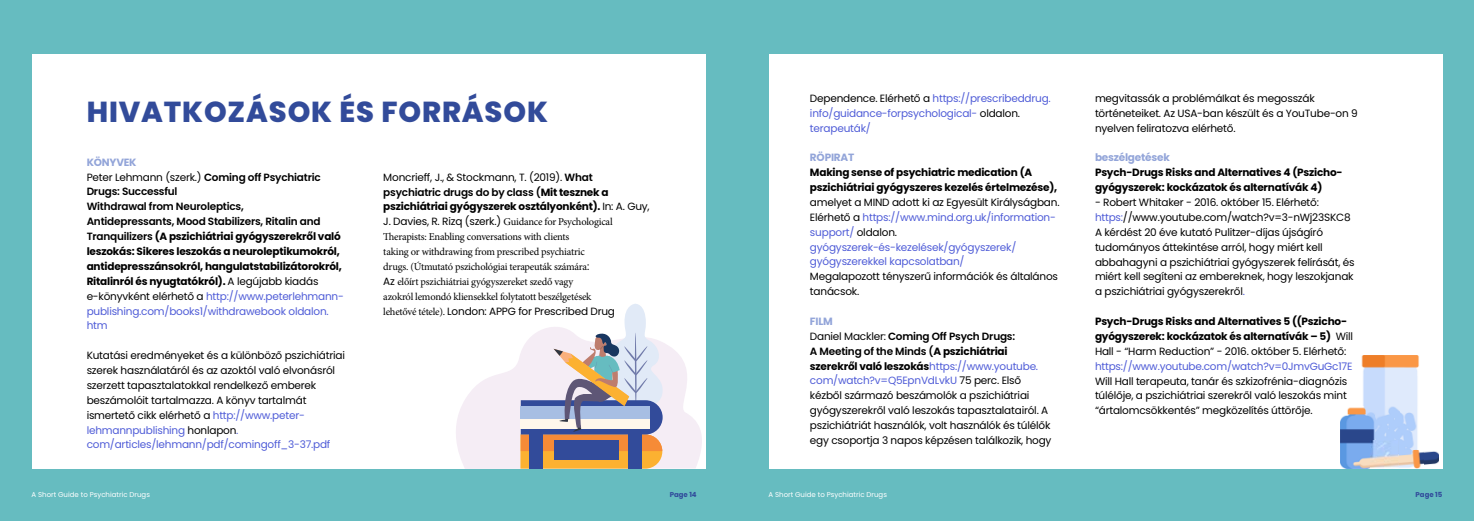
<style>
.page{position:relative;width:1474px;height:521px;background:#fff}
.page>*{position:absolute;margin:0;border:0;box-sizing:border-box;transform-origin:0 0}
.t1{font:800 28.88px "Poppins";letter-spacing:.03em;color:#324b9a}
.t2{font:10.5px/14.9px "Poppins";letter-spacing:-.02em;color:#000}
.t3{font:700 10.5px/14.9px "Poppins";letter-spacing:-.02em;color:#000}
.t4{font:10.5px/14.9px "Poppins";letter-spacing:-.02em;color:#4f5cd7}
.t5{font:10.5px/14.9px "Minion Pro";letter-spacing:-.02em;color:#000}
.t6{font:700 10.5px "Poppins";letter-spacing:-.02em;color:#93a5d9}
.t7{font:7px "Poppins";color:#fff}
.t8{font:700 7px "Poppins";color:#314b9b}
.s1{color:#93a5d9}
.s2{font-weight:400}
.s3{font-weight:600}
.s4{font-weight:400;color:#4f5cd7}
.s5{color:#4f5cd7}
.s6{font-family:"Poppins"}
.s7{font-family:"Minion Pro"}
.s8{color:#000}
.s9{font-weight:700;color:#93a5d9}
.s10{font-weight:700}
</style>
<div class="page">
<div style="left:735px;top:0;width:738px;height:521px;background:#66bcc0"></div>
<div style="left:0;top:0;width:738px;height:521px;background:#66bcc0"></div>
<div style="left:768px;top:55px;width:674px;height:414px;background:#fff"></div>
<div style="left:32px;top:55px;width:673px;height:414px;background:#fff"></div>
<svg style="left:456px;top:319px;width:250px;height:150px;fill:#f5edf5"></svg>
<svg style="left:520px;top:304px;width:142px;height:165px"></svg>
<img style="left:1340px;top:439px;width:59px;height:30px">
<img style="left:1399px;top:449px;width:25px;height:20px">
<img style="left:1424px;top:451px;width:14px;height:13px">
<img style="left:1399px;top:405px;width:19px;height:44px">
<img style="left:1340px;top:415px;width:34px;height:24px">
<img style="left:1374px;top:405px;width:25px;height:34px">
<img style="left:1347px;top:405px;width:27px;height:10px">
<img style="left:1361px;top:356px;width:58px;height:49px">
<h1 class="t1" style="left:87px;top:95px;width:463px">HIVATKOZÁSOK ÉS FORRÁSOK</h1>
<p class="t3" style="left:87px;top:155px;width:259px"><span class="s1">KÖNYVEK<br></span><span class="s2">Peter Lehmann (szerk.)</span> <span class="s3">Coming off Psychiatric Drugs: Successful<br>Withdrawal from Neuroleptics,<br>Antidepressants, Mood Stabilizers, Ritalin and Tranquilizers</span> (A pszichiátriai gyógyszerekről való leszokás: Sikeres leszokás a neuroleptikumokról, antidepresszánsokról, hangulatstabilizátorokról, Ritalinról és nyugtatókról). <span class="s2">A legújabb kiadás e-könyvként elérhető a</span> <span class="s4">http://www.peterlehmann&shy;publishing.com/books1/withdrawebook oldalon. htm</span></p>
<p class="t2" style="left:87px;top:348px;width:260px">Kutatási eredményeket és a különböző pszichiátriai szerek használatáról és az azoktól való elvonásról szerzett tapasztalatokkal rendelkező emberek beszámolóit tartalmazza. A könyv tartalmát ismertető cikk elérhető a <span class="s5">http://www.peter&shy;lehmannpublishing</span> honlapon<span class="s5">. com/articles/lehmann/pdf/comingoff_3-37.pdf</span></p>
<p class="t3" style="left:383px;top:170px;width:268px"><span class="s2">Moncrieff, J., &amp; Stockmann, T. (2019).</span> <span class="s3">What psychiatric drugs do by class (</span>Mit tesznek a pszichiátriai gyógyszerek osztályonként). <span class="s2">In: A. Guy,</span></p>
<p class="t5" style="left:383px;top:214px;width:231px"><span class="s6">J. Davies, R. Rizq (szerk.)</span> Guidance for Psychological Therapists: Enabling conversations with clients<br>taking or withdrawing from prescribed psychiatric drugs. (Útmutató pszichológiai terapeuták számára<span class="s6">:<br>Az</span> előírt pszichiátriai gyógyszereket szedő vagy<br>azokról lemondó kliensekkel folytatott beszélgetések</p>
<p class="t2" style="left:383px;top:303px;width:233px"><span class="s7">lehetővé tétele).</span> London: APPG for Prescribed Drug</p>
<p class="t4" style="left:810px;top:91px;width:242px"><span class="s8">Dependence. Elérhető a</span> https://prescribeddrug. info/guidance-forpsychological- <span class="s8">oldalon. </span>terapeuták/</p>
<p class="t6" style="left:810px;top:151px;width:46px">RÖPIRAT</p>
<p class="t3" style="left:810px;top:165px;width:249px">Making sense of psychiatric medication (A pszichiátriai gyógyszeres kezelés értelmezése),</p>
<p class="t4" style="left:810px;top:195px;width:251px"><span class="s8">amelyet a MIND adott ki az Egyesült Királyságban.<br>Elérhető a</span> https://www.mind.org.uk/information&shy;support/ <span class="s8">oldalon. </span>gyógyszerek-és-kezelések/gyógyszerek/ gyógyszerekkel kapcsolatban/</p>
<p class="t2" style="left:810px;top:269px;width:249px">Megalapozott tényszerű információk és általános tanácsok.</p>
<p class="t2" style="left:810px;top:314px;width:243px"><span class="s9">FILM<br></span>Daniel Mackler: <span class="s3">Coming Off Psych Drugs:<br>A Meeting of the Minds (</span><span class="s10">A pszichiátriai szerekről való leszokás</span><span class="s5">https://www.youtube. com/watch?v=Q5EpnVdLvkU</span> 75 perc. Első kézből származó beszámolók a pszichiátriai gyógyszerekről való leszokás tapasztalatairól. A pszichiátriát használók, volt használók és túlélők egy csoportja 3 napos képzésen találkozik, hogy</p>
<p class="t2" style="left:1094px;top:91px;width:264px">megvitassák a problémáIkat és megosszák történeteiket. Az USA-ban készült és a YouTube-on 9 nyelven feliratozva elérhető.</p>
<p class="t6" style="left:1094px;top:152px;width:76px">beszélgetések</p>
<p class="t3" style="left:1094px;top:165px;width:249px">Psych-Drugs Risks and Alternatives 4 (Pszicho&shy;gyógyszerek: kockázatok és alternatívák 4)</p>
<p class="t2" style="left:1094px;top:195px;width:261px">- Robert Whitaker - 2016. október 15. Elérhető: <span class="s5">https:</span>//www.youtube.com/watch?v=3-nWj23SKC8<br>A kérdést 20 éve kutató Pulitzer-díjas újságíró tudományos áttekintése arról, hogy miért kell abbahagyni a pszichiátriai gyógyszerek felírását, és miért kell segíteni az embereknek, hogy leszokjanak a pszichiátriai gyógyszerekről<span class="s5">.</span></p>
<p class="t3" style="left:1094px;top:314px;width:259px">Psych-Drugs Risks and Alternatives 5 ((Pszicho&shy;gyógyszerek: kockázatok és alternatívák – 5) <span class="s2">Will<br>Hall - “Harm Reduction” - 2016. október 5. Elérhető:</span></p>
<p class="t4" style="left:1094px;top:359px;width:259px">https://www.youtube.com/watch?v=0JmvGuGc17E</p>
<p class="t2" style="left:1094px;top:373px;width:254px;text-align:justify">Will Hall terapeuta, tanár és szkizofrénia-diagnózis túlélője, a pszichiátriai szerekről való leszokás mint “ártalomcsökkentés” megközelítés úttörője.</p>
<p class="t7" style="left:32px;top:490px;width:120px">A Short Guide to Psychiatric Drugs</p>
<p class="t8" style="left:669px;top:491px;width:29px">Page 14</p>
<p class="t7" style="left:768px;top:490px;width:120px">A Short Guide to Psychiatric Drugs</p>
<p class="t8" style="left:1415px;top:491px;width:28px">Page 15</p>
</div>
